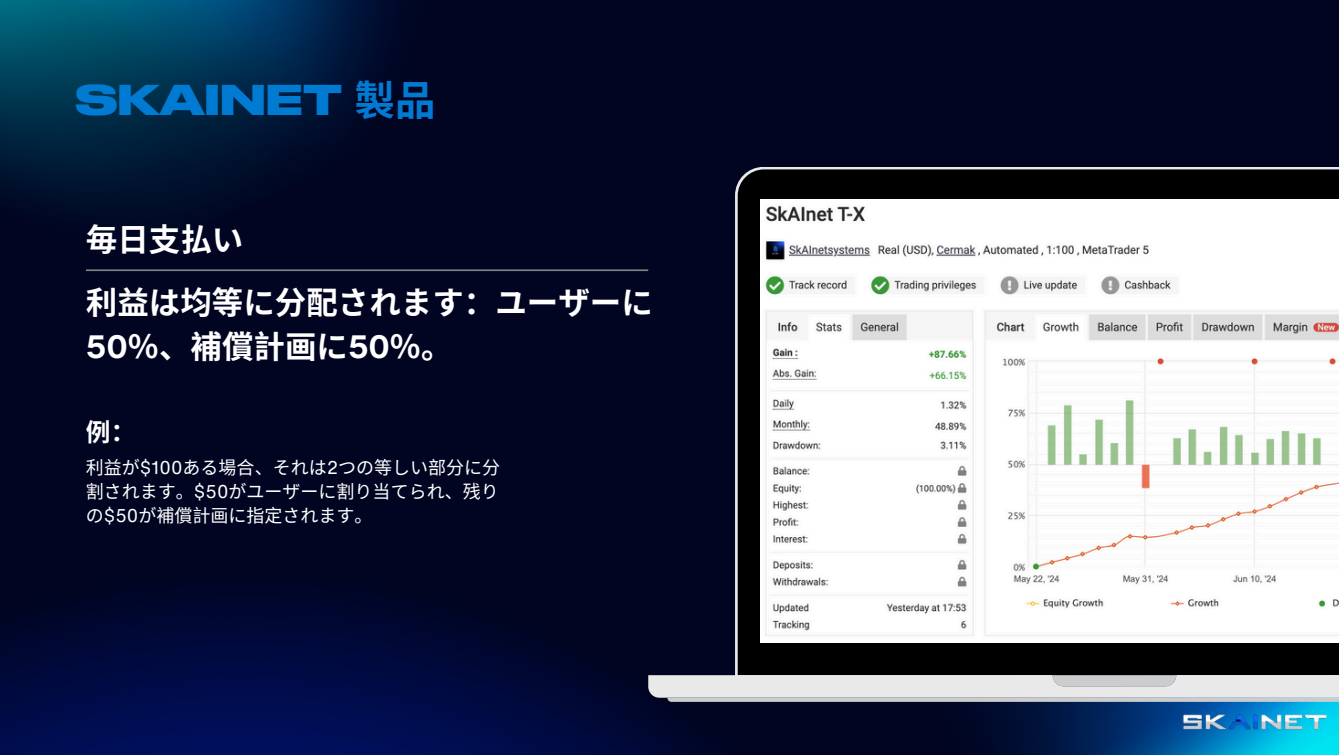
<style>
.page{position:relative;width:1339px;height:755px;background:#fff}
.page>*{position:absolute;margin:0;border:0;box-sizing:border-box;transform-origin:0 0}
.t1{font:700 40.5px "Druk Wide Cyr";color:#017ad2}
.t2{font:700 31.5px/43.9px "Noto Sans CJ Ksc";color:#fff}
.t3{font:700 24.75px "Noto Sans CJ Ksc";color:#fff}
.t4{font:18px/24.1px "Noto Sans CJ Ksc";color:#fff;text-align:justify}
.s1{font-family:"Noto Sans CJ Ksc"}
.s2{font-family:"Helvetica Now Text"}
</style>
<div class="page">
<div style="left:0;top:0;width:1338px;height:754px;background:#010522"></div>
<img style="left:0;top:0;width:390px;height:202px">
<img style="left:881px;top:701px;width:457px;height:53px">
<img style="left:0;top:271px;width:881px;height:483px">
<img style="left:1179px;top:701px;width:148px;height:34px">
<svg style="left:648px;top:167px;width:690px;height:530px"></svg>
<svg style="left:1052px;top:675px;width:124px;height:11px"></svg>
<svg style="left:667px;top:697px;width:671px;height:4px;background:#c5c7c9"></svg>
<img style="left:760px;top:199px;width:578px;height:442px">
<hr style="left:86px;top:269px;width:562px;height:2px;background:#818181">
<p class="t1" style="left:75px;top:74px;width:362px">SKAINET <span class="s1">製品</span></p>
<h2 class="t2" style="left:86px;top:215px;width:159px">毎日支払い</h2>
<p class="t2" style="left:86px;top:279px;width:568px">利益は均等に分配されます：ユーザーに<br><span class="s2">50</span>％、補償計画に<span class="s2">50</span>％。</p>
<h3 class="t3" style="left:86px;top:412px;width:51px">例：</h3>
<p class="t4" style="left:86px;top:454px;width:416px">利益が<span class="s2">$100</span>ある場合、それは<span class="s2">2</span>つの等しい部分に分割されます。<span class="s2">$50</span>がユーザーに割り当てられ、残りの<span class="s2">$50</span>が補償計画に指定されます。</p>
</div>
